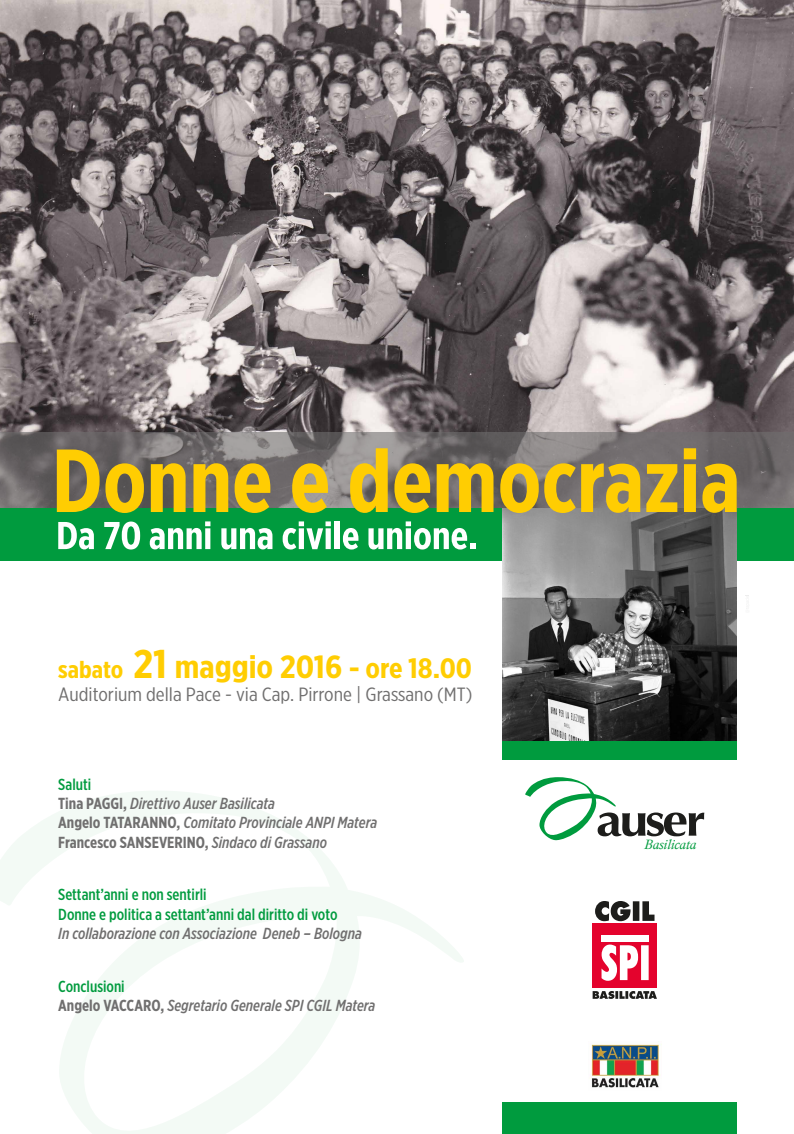
<style>
.page{position:relative;width:794px;height:1134px;background:#fff}
.page>*{position:absolute;margin:0;border:0;box-sizing:border-box;transform-origin:0 0}
.t1{font:700 32px "Gotham X Narrow";color:#ffcd02;scale:1.09 1}
.t2{font:19.2px "Gotham X Narrow";color:#706f6f;scale:1.09 1}
.t3{font:italic 500 16px/19.2px "Gotham X Narrow";color:#706f6f}
.t4{font:500 16px/19.2px "Gotham X Narrow";color:#009b3e}
.t5{font:italic 13.84px "Calisto";color:#009b3e}
.s1{font-size:24px}
.s2{font-size:40px}
.s3{font-size:28px}
.s4{font-style:normal;color:#009b3e}
.s5{font-weight:700;font-style:normal}
</style>
<div class="page">
<svg style="left:0;top:791px;width:464px;height:343px"></svg>
<img style="left:0;top:0;width:794px;height:433px">
<svg style="left:525px;top:777px;width:179px;height:63px"></svg>
<div style="left:592px;top:924px;width:65px;height:64px;background:#e4032d"></div>
<div style="left:601px;top:935px;width:48px;height:7px;background:#fff"></div>
<svg style="left:595px;top:901px;width:59px;height:20px"></svg>
<svg style="left:592px;top:991px;width:65px;height:8px"></svg>
<svg style="left:601px;top:944px;width:47px;height:37px"></svg>
<img style="left:591px;top:1044px;width:69px;height:44px">
<svg style="left:0;top:433px;width:794px;height:75px;background:#757071"></svg>
<div style="left:0;top:508px;width:794px;height:53px;background:#009b3e"></div>
<svg style="left:58px;top:522px;width:36px;height:27px"></svg>
<svg style="left:104px;top:521px;width:36px;height:28px"></svg>
<svg style="left:150px;top:521px;width:60px;height:28px"></svg>
<svg style="left:221px;top:528px;width:51px;height:21px"></svg>
<svg style="left:283px;top:521px;width:48px;height:28px"></svg>
<div style="left:335px;top:521px;width:5px;height:28px;background:#fff"></div>
<svg style="left:343px;top:528px;width:15px;height:21px"></svg>
<svg style="left:368px;top:521px;width:107px;height:28px"></svg>
<img style="left:502px;top:508px;width:234px;height:233px">
<div style="left:502px;top:741px;width:234px;height:19px;background:#009b3e"></div>
<svg style="left:57px;top:449px;width:87px;height:64px;background:#b19b2d"></svg>
<svg style="left:151px;top:463px;width:35px;height:49px;background:#ccac1a"></svg>
<svg style="left:193px;top:463px;width:35px;height:49px;background:#d2b11f"></svg>
<svg style="left:235px;top:463px;width:35px;height:50px;background:#c8ad23"></svg>
<svg style="left:292px;top:463px;width:36px;height:50px;background:#d0b62f"></svg>
<svg style="left:350px;top:448px;width:38px;height:65px;background:#d0b533"></svg>
<svg style="left:394px;top:463px;width:36px;height:50px;background:#c2a922"></svg>
<svg style="left:437px;top:463px;width:56px;height:49px;background:#cbad21"></svg>
<svg style="left:500px;top:463px;width:140px;height:50px;background:#c3a534"></svg>
<svg style="left:646px;top:464px;width:31px;height:48px"></svg>
<svg style="left:684px;top:448px;width:12px;height:64px"></svg>
<svg style="left:702px;top:464px;width:34px;height:49px;background:#d1ac1f"></svg>
<div style="left:502px;top:1103px;width:234px;height:31px;background:#009b3e"></div>
<h1 class="t1" style="left:58px;top:647px;width:381px"><span class="s1">sabato</span> <span class="s2">21</span> maggio 2016 <span class="s3">- ore 18.00</span></h1>
<p class="t2" style="left:58px;top:683px;width:381px">Auditorium della Pace - via Cap. Pirrone | Grassano (MT)</p>
<p class="t3" style="left:58px;top:774px;width:320px"><span class="s4">Saluti<br></span><span class="s5">Tina PAGGI,</span> Direttivo Auser Basilicata<br><span class="s5">Angelo TATARANNO,</span> Comitato Provinciale ANPI Matera <span class="s5">Francesco SANSEVERINO,</span> Sindaco di Grassano</p>
<p class="t4" style="left:58px;top:885px;width:281px">Settant’anni e non sentirli<br>Donne e politica a settant’anni dal diritto di voto</p>
<p class="t3" style="left:58px;top:923px;width:305px">In collaborazione con Associazione Deneb – Bologna</p>
<p class="t3" style="left:58px;top:976px;width:319px"><span class="s4">Conclusioni<br></span><span class="s5">Angelo VACCARO,</span> Segretario Generale SPI CGIL Matera</p>
<p class="t5" style="left:644px;top:836px;width:54px">Basilicata</p>
</div>
